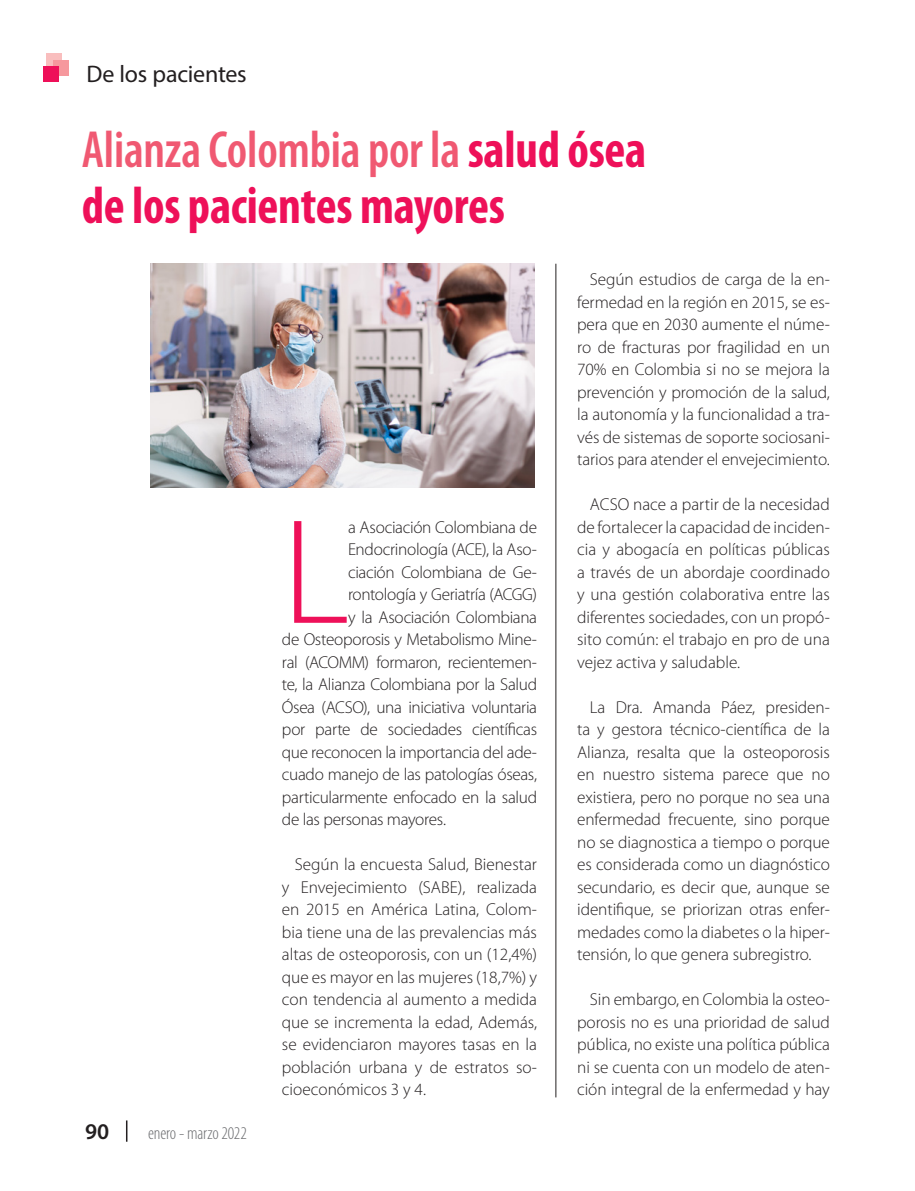
<style>
.page{position:relative;width:915px;height:1191px;background:#fff}
.page>*{position:absolute;margin:0;border:0;box-sizing:border-box;transform-origin:0 0}
.CAPITAL{font:300 150.75px "Myriad Pro";color:#ee1059}
.TITULO_1{font:700 condensed 52.5px/55.5px "Myriad Pro";letter-spacing:-.005em;color:#ee1059;scale:.95 1}
.t1{font:24px "Myriad Pro";letter-spacing:-.01em;color:#231f20}
.t2{font:600 22.5px "Myriad Pro";color:#231f20}
.t3{font:300 condensed 18px "Myriad Pro";letter-spacing:-.01em;color:#6c6d70}
.TEXTO_GENERAL_OK{font:300 17.25px/22.5px "Myriad Pro";letter-spacing:-.005em;color:#231f20;text-align:justify}
.CAPITAL-2{font:300 17.25px "Myriad Pro";letter-spacing:-.02em;color:#231f20}
.s1{font-weight:600;color:#f05972}
</style>
<div class="page">
<svg style="left:126px;top:1120px;width:1px;height:21px"></svg>
<div style="left:46px;top:53px;width:16px;height:16px;background:#f9bebe"></div>
<div style="left:53px;top:60px;width:15px;height:16px;background:#f6989d"></div>
<div style="left:43px;top:66px;width:16px;height:16px;background:#ee1059"></div>
<img style="left:150px;top:264px;width:384px;height:223px">
<hr style="left:555px;top:264px;width:1px;height:833px;background:#231f20">
<h3 class="t1" style="left:86px;top:59px;width:162px">De los pacientes</h3>
<p class="TITULO_1" style="left:82px;top:123px;width:595px"><span class="s1">Alianza Colombia por la</span> salud ósea de los pacientes mayores</p>
<h3 class="t2" style="left:85px;top:1116px;width:26px">90</h3>
<p class="t3" style="left:148px;top:1123px;width:100px">enero - marzo 2022</p>
<p class="CAPITAL" style="left:282px;top:489px;width:69px">L</p>
<p class="CAPITAL-2" style="left:348px;top:517px;width:190px">a Asociación Colombiana de</p>
<p class="CAPITAL-2" style="left:348px;top:540px;width:190px">Endocrinología (ACE), la Aso-</p>
<p class="CAPITAL-2" style="left:348px;top:562px;width:190px">ciación Colombiana de Ge-</p>
<p class="CAPITAL-2" style="left:348px;top:585px;width:190px">rontología y Geriatría (ACGG)</p>
<p class="CAPITAL-2" style="left:348px;top:607px;width:190px">y la Asociación Colombiana</p>
<p class="CAPITAL-2" style="left:282px;top:630px;width:256px">de Osteoporosis y Metabolismo Mine-</p>
<p class="CAPITAL-2" style="left:282px;top:652px;width:256px">ral (ACOMM) formaron, recientemen-</p>
<p class="CAPITAL-2" style="left:282px;top:675px;width:256px">te, la Alianza Colombiana por la Salud</p>
<p class="CAPITAL-2" style="left:282px;top:697px;width:256px">Ósea (ACSO), una iniciativa voluntaria</p>
<p class="CAPITAL-2" style="left:282px;top:720px;width:256px">por parte de sociedades científicas</p>
<p class="CAPITAL-2" style="left:282px;top:742px;width:256px">que reconocen la importancia del ade-</p>
<p class="CAPITAL-2" style="left:282px;top:765px;width:256px">cuado manejo de las patologías óseas,</p>
<p class="CAPITAL-2" style="left:282px;top:787px;width:256px">particularmente enfocado en la salud</p>
<p class="CAPITAL-2" style="left:282px;top:810px;width:165px">de las personas mayores.</p>
<p class="TEXTO_GENERAL_OK" style="left:282px;top:853px;width:256px;text-indent:13px">Según la encuesta Salud, Bienestar y Envejecimiento (SABE), realizada en 2015 en América Latina, Colom&shy;bia tiene una de las prevalencias más altas de osteoporosis, con un (12,4%) que es mayor en las mujeres (18,7%) y con tendencia al aumento a medida que se incrementa la edad, Además, se evidenciaron mayores tasas en la población urbana y de estratos so&shy;cioeconómicos 3 y 4.</p>
<p class="TEXTO_GENERAL_OK" style="left:577px;top:268px;width:254px;text-indent:13px">Según estudios de carga de la en&shy;fermedad en la región en 2015, se es&shy;pera que en 2030 aumente el núme&shy;ro de fracturas por fragilidad en un 70% en Colombia si no se mejora la prevención y promoción de la salud, la autonomía y la funcionalidad a tra&shy;vés de sistemas de soporte sociosani&shy;tarios para atender el envejecimiento.</p>
<p class="TEXTO_GENERAL_OK" style="left:577px;top:493px;width:254px;text-indent:13px">ACSO nace a partir de la necesidad de fortalecer la capacidad de inciden&shy;cia y abogacía en políticas públicas a través de un abordaje coordinado y una gestión colaborativa entre las diferentes sociedades, con un propó&shy;sito común: el trabajo en pro de una vejez activa y saludable.</p>
<p class="TEXTO_GENERAL_OK" style="left:577px;top:696px;width:254px;text-indent:13px">La Dra. Amanda Páez, presiden&shy;ta y gestora técnico-científica de la Alianza, resalta que la osteoporosis en nuestro sistema parece que no existiera, pero no porque no sea una enfermedad frecuente, sino porque no se diagnostica a tiempo o porque es considerada como un diagnóstico secundario, es decir que, aunque se identifique, se priorizan otras enfer&shy;medades como la diabetes o la hiper&shy;tensión, lo que genera subregistro.</p>
<p class="TEXTO_GENERAL_OK" style="left:577px;top:988px;width:254px;text-indent:13px">Sin embargo, en Colombia la osteo&shy;porosis no es una prioridad de salud pública, no existe una política pública ni se cuenta con un modelo de aten&shy;ción integral de la enfermedad y hay</p>
</div>
